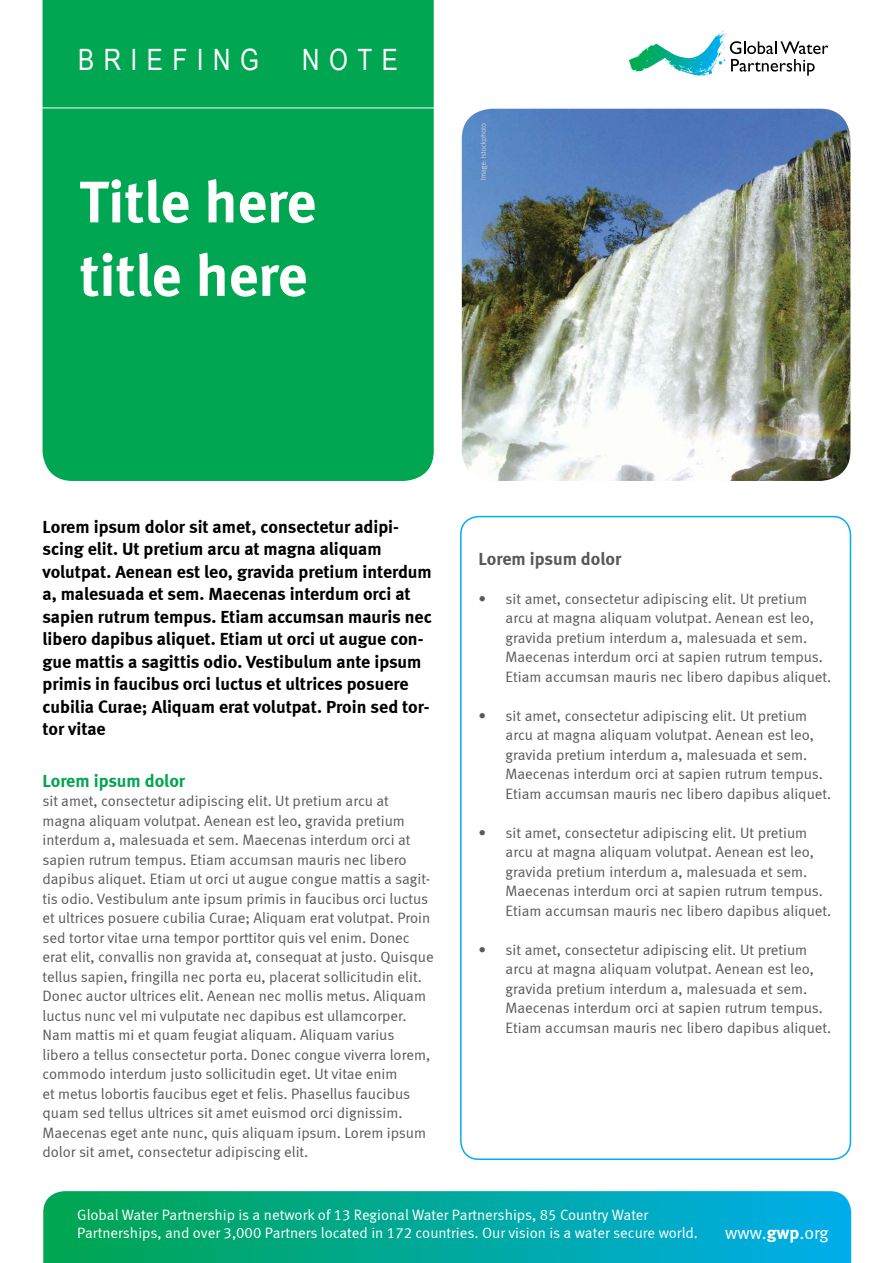
<style>
.page{position:relative;width:893px;height:1263px;background:#fff}
.page>*{position:absolute;margin:0;border:0;box-sizing:border-box;transform-origin:0 0}
.t1{font:58.5px/73.5px "Meta Bold LF";color:#fff}
.t2{font:29.4px "Arial Narrow";letter-spacing:.325em;color:#fff}
.t3{font:18px/22.5px "Meta Bold LF";color:#000}
.t4{font:18px "Meta Bold LF";color:#58595b}
.t5{font:18px "Meta Bold LF";color:#00a651}
.t6{font:18px "Meta Normal LF";color:#fff}
.t7{font:15px/19.5px "Meta Normal LF";color:#58595b}
.t8{font:15px/18px "Meta Normal LF";color:#fff}
.s1{font-family:"Meta Bold LF"}
</style>
<div class="page">
<img style="left:462px;top:109px;width:388px;height:372px">
<div style="left:43px;top:0;width:391px;height:481px;background:#00a651"></div>
<div style="left:460px;top:516px;width:391px;height:644px;border:2px solid #00aeef;border-radius:18px"></div>
<svg style="left:663px;top:31px;width:165px;height:45px"></svg>
<hr style="left:18px;top:108px;width:459px;height:1px;background:#fff">
<svg style="left:43px;top:1191px;width:808px;height:72px;background:#01a99c"></svg>
<h2 class="t2" style="left:78px;top:38px;width:182px">BRIEFING</h2>
<h2 class="t2" style="left:302px;top:38px;width:97px">NOTE</h2>
<h1 class="t1" style="left:80px;top:165px;width:238px">Title here title here</h1>
<p class="t3" style="left:43px;top:515px;width:391px">Lorem ipsum dolor sit amet, consectetur adipi&shy;scing elit. Ut pretium arcu at magna aliquam volutpat. Aenean est leo, gravida pretium interdum a, malesuada et sem. Maecenas interdum orci at sapien rutrum tempus. Etiam accumsan mauris nec libero dapibus aliquet. Etiam ut orci ut augue con&shy;gue mattis a sagittis odio. Vestibulum ante ipsum primis in faucibus orci luctus et ultrices posuere cubilia Curae; Aliquam erat volutpat. Proin sed tor&shy;tor vitae</p>
<p class="t5" style="left:43px;top:770px;width:144px">Lorem ipsum dolor</p>
<p class="t7" style="left:43px;top:791px;width:393px">sit amet, consectetur adipiscing elit. Ut pretium arcu at magna aliquam volutpat. Aenean est leo, gravida pretium interdum a, malesuada et sem. Maecenas interdum orci at sapien rutrum tempus. Etiam accumsan mauris nec libero dapibus aliquet. Etiam ut orci ut augue congue mattis a sagit&shy;tis odio. Vestibulum ante ipsum primis in faucibus orci luctus et ultrices posuere cubilia Curae; Aliquam erat volutpat. Proin sed tortor vitae urna tempor porttitor quis vel enim. Donec erat elit, convallis non gravida at, consequat at justo. Quisque tellus sapien, fringilla nec porta eu, placerat sollicitudin elit.<br>Donec auctor ultrices elit. Aenean nec mollis metus. Aliquam luctus nunc vel mi vulputate nec dapibus est ullamcorper.<br>Nam mattis mi et quam feugiat aliquam. Aliquam varius libero a tellus consectetur porta. Donec congue viverra lorem, commodo interdum justo sollicitudin eget. Ut vitae enim<br>et metus lobortis faucibus eget et felis. Phasellus faucibus quam sed tellus ultrices sit amet euismod orci dignissim.<br>Maecenas eget ante nunc, quis aliquam ipsum. Lorem ipsum dolor sit amet, consectetur adipiscing elit.</p>
<p class="t4" style="left:479px;top:548px;width:144px">Lorem ipsum dolor</p>
<p class="t7" style="left:506px;top:588px;width:327px;text-indent:-27px">• sit amet, consectetur adipiscing elit. Ut pretium arcu at magna aliquam volutpat. Aenean est leo, gravida pretium interdum a, malesuada et sem.<br>Maecenas interdum orci at sapien rutrum tempus.<br>Etiam accumsan mauris nec libero dapibus aliquet.</p>
<p class="t7" style="left:506px;top:705px;width:327px;text-indent:-27px">• sit amet, consectetur adipiscing elit. Ut pretium arcu at magna aliquam volutpat. Aenean est leo, gravida pretium interdum a, malesuada et sem.<br>Maecenas interdum orci at sapien rutrum tempus.<br>Etiam accumsan mauris nec libero dapibus aliquet.</p>
<p class="t7" style="left:506px;top:822px;width:327px;text-indent:-27px">• sit amet, consectetur adipiscing elit. Ut pretium arcu at magna aliquam volutpat. Aenean est leo, gravida pretium interdum a, malesuada et sem.<br>Maecenas interdum orci at sapien rutrum tempus.<br>Etiam accumsan mauris nec libero dapibus aliquet.</p>
<p class="t7" style="left:506px;top:939px;width:327px;text-indent:-27px">• sit amet, consectetur adipiscing elit. Ut pretium arcu at magna aliquam volutpat. Aenean est leo, gravida pretium interdum a, malesuada et sem.<br>Maecenas interdum orci at sapien rutrum tempus.<br>Etiam accumsan mauris nec libero dapibus aliquet.</p>
<p class="t8" style="left:77px;top:1206px;width:622px">Global Water Partnership is a network of 13 Regional Water Partnerships, 85 Country Water<br>Partnerships, and over 3,000 Partners located in 172 countries. Our vision is a water secure world.</p>
<p class="t6" style="left:725px;top:1222px;width:105px">www.<span class="s1">gwp</span>.org</p>
</div>
